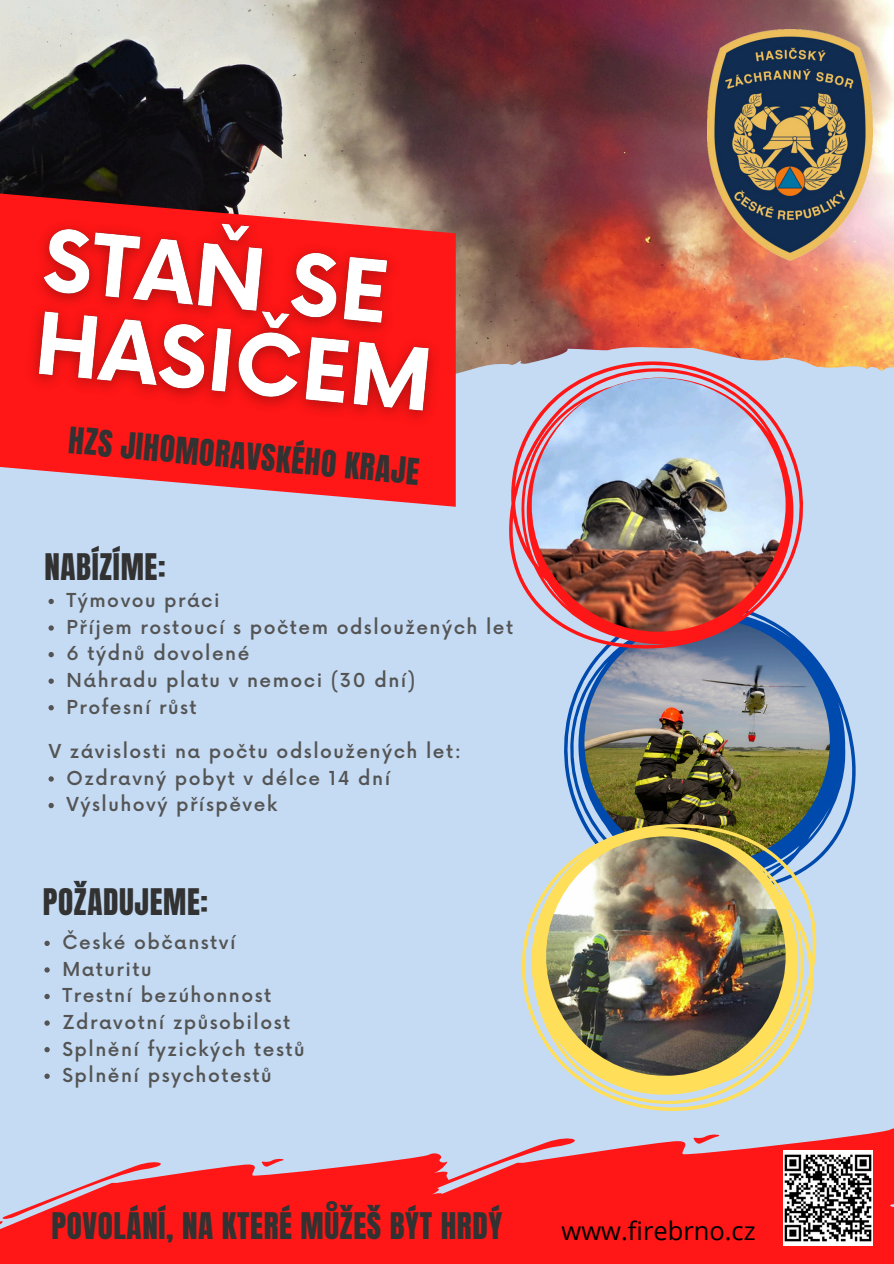
<style>
.page{position:relative;width:894px;height:1264px;background:#fff}
.page>*{position:absolute;margin:0;border:0;box-sizing:border-box;transform-origin:0 0}
.t1{font:31.2px "Anton";letter-spacing:.02em;color:#323232}
.t2{font:25.5px "Open Sans";color:#000}
.t3{font:500 18.75px "Now";letter-spacing:.08em;color:#545454}
</style>
<div class="page">
<div style="left:0;top:0;width:893px;height:1263px;background:#c5dbf4"></div>
<svg style="left:564px;top:644px;width:292px;height:216px"></svg>
<img style="left:584px;top:619px;width:245px;height:245px;border-radius:50%">
<svg style="left:509px;top:378px;width:294px;height:271px"></svg>
<img style="left:531px;top:378px;width:254px;height:253px;border-radius:50%">
<img style="left:0;top:0;width:893px;height:378px">
<svg style="left:0;top:193px;width:455px;height:314px;fill:#ff1616"></svg>
<svg style="left:48px;top:599px;width:6px;height:5px"></svg>
<svg style="left:48px;top:625px;width:6px;height:5px"></svg>
<svg style="left:48px;top:652px;width:6px;height:5px"></svg>
<svg style="left:48px;top:678px;width:6px;height:6px"></svg>
<svg style="left:48px;top:705px;width:6px;height:5px"></svg>
<svg style="left:48px;top:776px;width:6px;height:5px"></svg>
<svg style="left:48px;top:803px;width:6px;height:5px"></svg>
<svg style="left:521px;top:819px;width:298px;height:292px"></svg>
<img style="left:546px;top:836px;width:239px;height:239px;border-radius:50%">
<img style="left:707px;top:30px;width:165px;height:230px">
<div style="left:0;top:1164px;width:352px;height:99px;background:#ff1616"></div>
<svg style="left:0;top:1162px;width:174px;height:67px"></svg>
<svg style="left:261px;top:1158px;width:26px;height:9px"></svg>
<svg style="left:352px;top:1128px;width:541px;height:135px;fill:#ff1616"></svg>
<svg style="left:355px;top:1133px;width:235px;height:84px"></svg>
<svg style="left:692px;top:1132px;width:31px;height:12px"></svg>
<img style="left:783px;top:1150px;width:88px;height:95px">
<img style="left:12px;top:186px;width:460px;height:254px">
<svg style="left:44px;top:940px;width:6px;height:6px"></svg>
<svg style="left:44px;top:967px;width:6px;height:5px"></svg>
<svg style="left:44px;top:993px;width:6px;height:6px"></svg>
<svg style="left:44px;top:1020px;width:6px;height:5px"></svg>
<svg style="left:44px;top:1047px;width:6px;height:5px"></svg>
<svg style="left:44px;top:1073px;width:6px;height:5px"></svg>
<p class="t1" style="left:71px;top:418px;width:353px;rotate:5deg">HZS JIHOMORAVSKÉHO KRAJE</p>
<p class="t1" style="left:44px;top:544px;width:123px">NABÍZÍME:</p>
<p class="t3" style="left:67px;top:590px;width:154px">Týmovou práci</p>
<p class="t3" style="left:67px;top:617px;width:448px">Příjem rostoucí s počtem odsloužených let</p>
<h2 class="t3" style="left:67px;top:643px;width:184px">6 týdnů dovolené</h2>
<p class="t3" style="left:67px;top:670px;width:350px">Náhradu platu v nemoci (30 dní)</p>
<p class="t3" style="left:67px;top:696px;width:132px">Profesní růst</p>
<p class="t3" style="left:49px;top:741px;width:413px">V závislosti na počtu odsloužených let:</p>
<p class="t3" style="left:67px;top:768px;width:325px">Ozdravný pobyt v délce 14 dní</p>
<p class="t3" style="left:67px;top:794px;width:212px">Výsluhový příspěvek</p>
<p class="t1" style="left:43px;top:879px;width:167px">POŽADUJEME:</p>
<p class="t3" style="left:62px;top:932px;width:175px">České občanství</p>
<h2 class="t3" style="left:62px;top:958px;width:90px">Maturitu</h2>
<p class="t3" style="left:62px;top:985px;width:210px">Trestní bezúhonnost</p>
<p class="t3" style="left:62px;top:1012px;width:229px">Zdravotní způsobilost</p>
<p class="t3" style="left:62px;top:1038px;width:243px">Splnění fyzických testů</p>
<p class="t3" style="left:62px;top:1065px;width:211px">Splnění psychotestů</p>
<p class="t1" style="left:51px;top:1202px;width:452px">POVOLÁNÍ, NA KTERÉ MŮŽEŠ BÝT HRDÝ</p>
<p class="t2" style="left:561px;top:1212px;width:195px">www.firebrno.cz</p>
</div>
